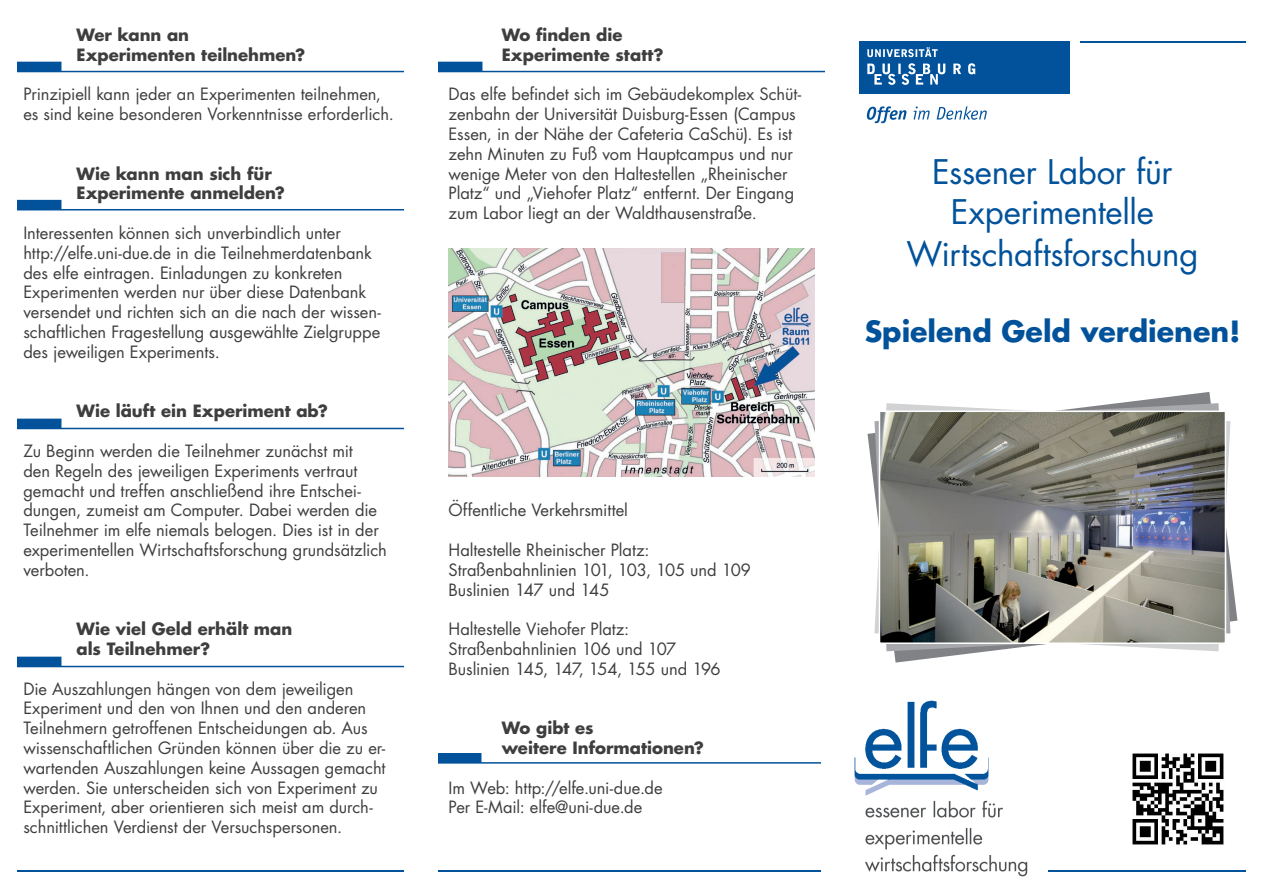
<style>
.page{position:relative;width:1263px;height:893px;background:#fff}
.page>*{position:absolute;margin:0;border:0;box-sizing:border-box;transform-origin:0 0}
.t1{font:33px/40.8px "Futura";letter-spacing:-.01em;color:#01529a;text-align:center}
.t2{font:700 28.5px "Futura";color:#01529a}
.t3{font:16.5px/19.8px "Futura";letter-spacing:-.005em;color:#3e3e3f}
.t4{font:700 16.5px/19.8px "Futura";color:#3e3e3f}
</style>
<div class="page">
<hr style="left:1040px;top:870px;width:206px;height:2px;background:#01529a">
<hr style="left:438px;top:870px;width:387px;height:2px;background:#01529a">
<hr style="left:17px;top:870px;width:387px;height:2px;background:#01529a">
<svg style="left:438px;top:753px;width:383px;height:11px"></svg>
<img style="left:821px;top:700px;width:226px;height:177px">
<svg style="left:867px;top:392px;width:370px;height:271px"></svg>
<svg style="left:867px;top:106px;width:39px;height:17px"></svg>
<svg style="left:913px;top:106px;width:17px;height:13px"></svg>
<svg style="left:937px;top:106px;width:50px;height:14px"></svg>
<div style="left:859px;top:42px;width:211px;height:52px;background:#01529a"></div>
<svg style="left:867px;top:63px;width:108px;height:22px"></svg>
<svg style="left:867px;top:47px;width:71px;height:10px"></svg>
<hr style="left:1080px;top:42px;width:166px;height:1px;background:#01529a">
<svg style="left:874px;top:403px;width:356px;height:248px"></svg>
<img style="left:878px;top:410px;width:349px;height:235px">
<svg style="left:17px;top:62px;width:387px;height:10px"></svg>
<svg style="left:17px;top:200px;width:387px;height:10px"></svg>
<svg style="left:17px;top:419px;width:387px;height:10px"></svg>
<svg style="left:17px;top:657px;width:387px;height:10px"></svg>
<svg style="left:438px;top:62px;width:387px;height:10px"></svg>
<img style="left:448px;top:248px;width:366px;height:228px">
<img style="left:1132px;top:753px;width:92px;height:92px">
<p class="t4" style="left:77px;top:25px;width:230px">Wer kann an<br>Experimenten teilnehmen?</p>
<p class="t3" style="left:23px;top:84px;width:372px">Prinzipiell kann jeder an Experimenten teilnehmen, es sind keine besonderen Vorkenntnisse erforderlich.</p>
<p class="t4" style="left:77px;top:163px;width:210px">Wie kann man sich für<br>Experimente anmelden?</p>
<p class="t3" style="left:23px;top:223px;width:359px">Interessenten können sich unverbindlich unter http://elfe.uni-due.de in die Teilnehmerdatenbank des elfe eintragen. Einladungen zu konkreten Experimenten werden nur über diese Datenbank versendet und richten sich an die nach der wissen&shy;schaftlichen Fragestellung ausgewählte Zielgruppe des jeweiligen Experiments.</p>
<p class="t4" style="left:77px;top:401px;width:253px">Wie läuft ein Experiment ab?</p>
<p class="t3" style="left:23px;top:441px;width:365px">Zu Beginn werden die Teilnehmer zunächst mit<br>den Regeln des jeweiligen Experiments vertraut gemacht und treffen anschließend ihre Entschei&shy;dungen, zumeist am Computer. Dabei werden die Teilnehmer im elfe niemals belogen. Dies ist in der experimentellen Wirtschaftsforschung grundsätzlich verboten.</p>
<p class="t4" style="left:77px;top:619px;width:217px">Wie viel Geld erhält man als Teilnehmer?</p>
<p class="t3" style="left:23px;top:678px;width:364px">Die Auszahlungen hängen von dem jeweiligen Experiment und den von Ihnen und den anderen Teilnehmern getroffenen Entscheidungen ab. Aus wissenschaftlichen Gründen können über die zu er&shy;wartenden Auszahlungen keine Aussagen gemacht werden. Sie unterscheiden sich von Experiment zu Experiment, aber orientieren sich meist am durch&shy;schnittlichen Verdienst der Versuchspersonen.</p>
<p class="t4" style="left:502px;top:25px;width:163px">Wo finden die<br>Experimente statt?</p>
<p class="t3" style="left:449px;top:84px;width:354px">Das elfe befindet sich im Gebäudekomplex Schüt&shy;zenbahn der Universität Duisburg-Essen (Campus Essen, in der Nähe der Cafeteria CaSchü). Es ist zehn Minuten zu Fuß vom Hauptcampus und nur wenige Meter von den Haltestellen „Rheinischer Platz“ und „Viehofer Platz“ entfernt. Der Eingang zum Labor liegt an der Waldthausenstraße.</p>
<p class="t3" style="left:449px;top:500px;width:181px">Öffentliche Verkehrsmittel</p>
<p class="t3" style="left:449px;top:540px;width:202px">Haltestelle Rheinischer Platz:</p>
<p class="t3" style="left:449px;top:559px;width:304px">Straßenbahnlinien 101, 103, 105 und 109</p>
<p class="t3" style="left:449px;top:579px;width:162px">Buslinien 147 und 145</p>
<p class="t3" style="left:449px;top:619px;width:182px">Haltestelle Viehofer Platz:</p>
<p class="t3" style="left:449px;top:639px;width:229px">Straßenbahnlinien 106 und 107</p>
<p class="t3" style="left:449px;top:658px;width:274px">Buslinien 145, 147, 154, 155 und 196</p>
<p class="t4" style="left:502px;top:718px;width:204px">Wo gibt es<br>weitere Informationen?</p>
<p class="t3" style="left:449px;top:777px;width:215px">Im Web: http://elfe.uni-due.de</p>
<p class="t3" style="left:449px;top:797px;width:195px">Per E-Mail: elfe@uni-due.de</p>
<p class="t1" style="left:906px;top:151px;width:294px">Essener Labor für<br>Experimentelle<br>Wirtschaftsforschung</p>
<p class="t2" style="left:865px;top:312px;width:377px">Spielend Geld verdienen!</p>
</div>
